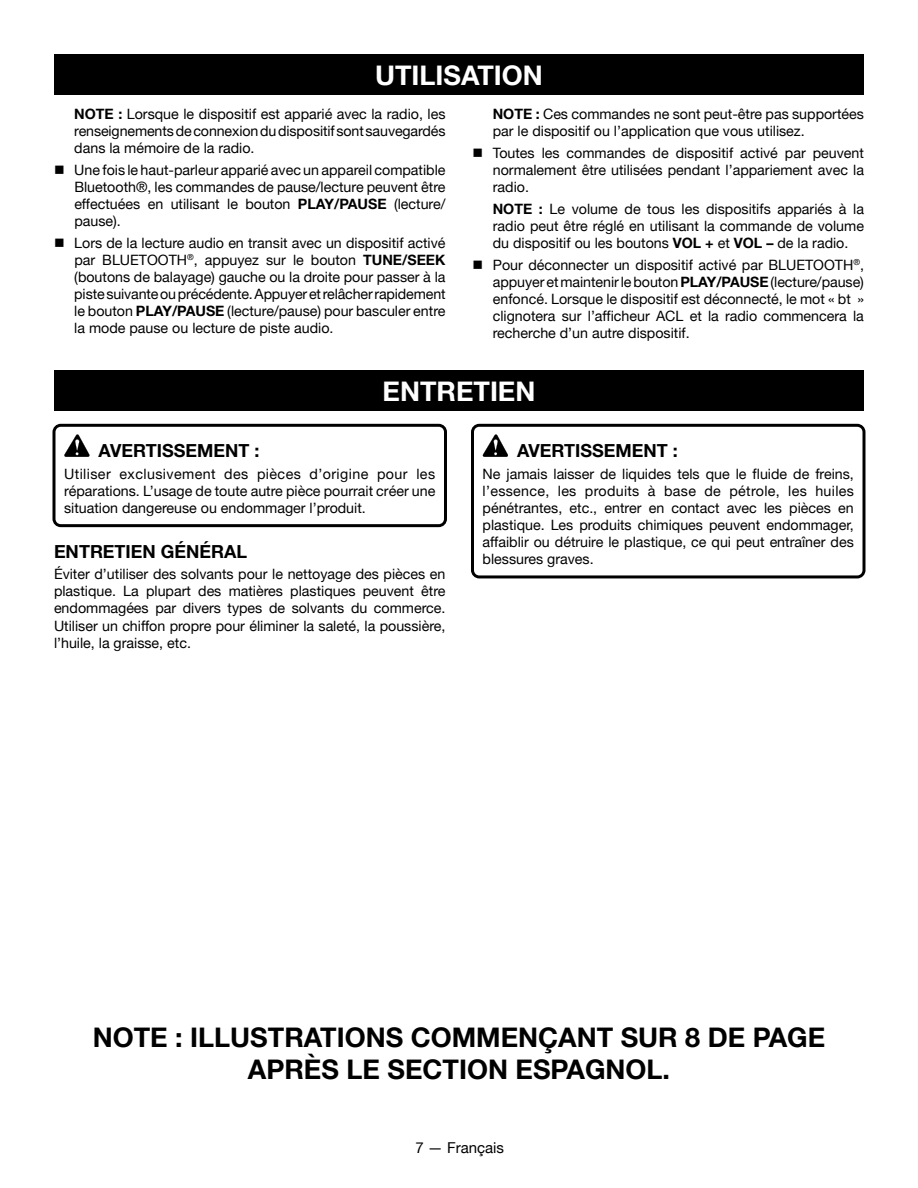
<style>
.page{position:relative;width:918px;height:1188px;background:#fff}
.page>*{position:absolute;margin:0;border:0;box-sizing:border-box;transform-origin:0 0}
.t1{font:700 27px/31.5px "Helvetica Neue";color:#000;text-align:center}
.t2{font:700 27px "Helvetica Neue";color:#fff}
.t3{font:700 18px "Helvetica Neue";color:#000}
.t4{font:15px "Helvetica Neue";color:#000}
.t5{font:14.25px/17.1px "Helvetica Neue";color:#000;text-align:justify}
.s1{font-weight:700}
</style>
<div class="page">
<div style="left:54px;top:54px;width:810px;height:40px;background:#000"></div>
<svg style="left:52px;top:424px;width:395px;height:103px"></svg>
<div style="left:54px;top:370px;width:810px;height:41px;background:#000"></div>
<svg style="left:471px;top:424px;width:395px;height:154px"></svg>
<svg style="left:483px;top:434px;width:25px;height:23px"></svg>
<h1 class="t2" style="left:375px;top:58px;width:169px">UTILISATION</h1>
<p class="t5" style="left:74px;top:105px;width:373px"><span class="s1">NOTE :</span> Lorsque le dispositif est apparié avec la radio, les renseignements de connexion du dispositif sont sauvegardés dans la mémoire de la radio.</p>
<p class="t5" style="left:74px;top:161px;width:373px;text-indent:-20px">■ Une fois le haut-parleur apparié avec un appareil compatible Bluetooth®, les commandes de pause/lecture peuvent être effectuées en utilisant le bouton <span class="s1">PLAY/PAUSE</span> (lecture/ pause).</p>
<p class="t5" style="left:74px;top:234px;width:373px;text-indent:-20px">■ Lors de la lecture audio en transit avec un dispositif activé par BLUETOOTH<sup>®</sup>, appuyez sur le bouton <span class="s1">TUNE/SEEK </span>(boutons de balayage) gauche ou la droite pour passer à la piste suivante ou précédente. Appuyer et relâcher rapidement le bouton <span class="s1">PLAY/PAUSE</span> (lecture/pause) pour basculer entre la mode pause ou lecture de piste audio.</p>
<p class="t5" style="left:493px;top:105px;width:373px"><span class="s1">NOTE :</span> Ces commandes ne sont peut-être pas supportées par le dispositif ou l’application que vous utilisez.</p>
<p class="t5" style="left:493px;top:144px;width:373px;text-indent:-20px">■ Toutes les commandes de dispositif activé par peuvent normalement être utilisées pendant l’appariement avec la radio.</p>
<p class="t5" style="left:493px;top:200px;width:373px"><span class="s1">NOTE :</span> Le volume de tous les dispositifs appariés à la radio peut être réglé en utilisant la commande de volume du dispositif ou les boutons <span class="s1">VOL +</span> et <span class="s1">VOL –</span> de la radio.</p>
<p class="t5" style="left:493px;top:256px;width:373px;text-indent:-20px">■ Pour déconnecter un dispositif activé par BLUETOOTH<sup>®</sup>, appuyer et maintenir le bouton <span class="s1">PLAY/PAUSE</span> (lecture/pause) enfoncé. Lorsque le dispositif est déconnecté, le mot « bt » clignotera sur l’afficheur ACL et la radio commencera la recherche d’un autre dispositif.</p>
<h1 class="t2" style="left:383px;top:375px;width:154px">ENTRETIEN</h1>
<p class="t3" style="left:99px;top:439px;width:162px">AVERTISSEMENT :</p>
<p class="t5" style="left:64px;top:465px;width:373px">Utiliser exclusivement des pièces d’origine pour les réparations. L’usage de toute autre pièce pourrait créer une situation dangereuse ou endommager l’produit.</p>
<p class="t3" style="left:54px;top:540px;width:195px">ENTRETIEN GÉNÉRAL</p>
<p class="t5" style="left:54px;top:565px;width:393px">Éviter d’utiliser des solvants pour le nettoyage des pièces en plastique. La plupart des matières plastiques peuvent être endommagées par divers types de solvants du commerce.<br>Utiliser un chiffon propre pour éliminer la saleté, la poussière, l’huile, la graisse, etc.</p>
<p class="t3" style="left:517px;top:439px;width:162px">AVERTISSEMENT :</p>
<p class="t5" style="left:483px;top:465px;width:373px">Ne jamais laisser de liquides tels que le fluide de freins, l’essence, les produits à base de pétrole, les huiles pénétrantes, etc., entrer en contact avec les pièces en plastique. Les produits chimiques peuvent endommager, affaiblir ou détruire le plastique, ce qui peut entraîner des blessures graves.</p>
<h1 class="t1" style="left:93px;top:1021px;width:734px">NOTE : ILLUSTRATIONS COMMENÇANT SUR 8 DE PAGE<br>APRÈS LE SECTION ESPAGNOL.</h1>
<p class="t4" style="left:415px;top:1139px;width:90px">7 — Français</p>
</div>
